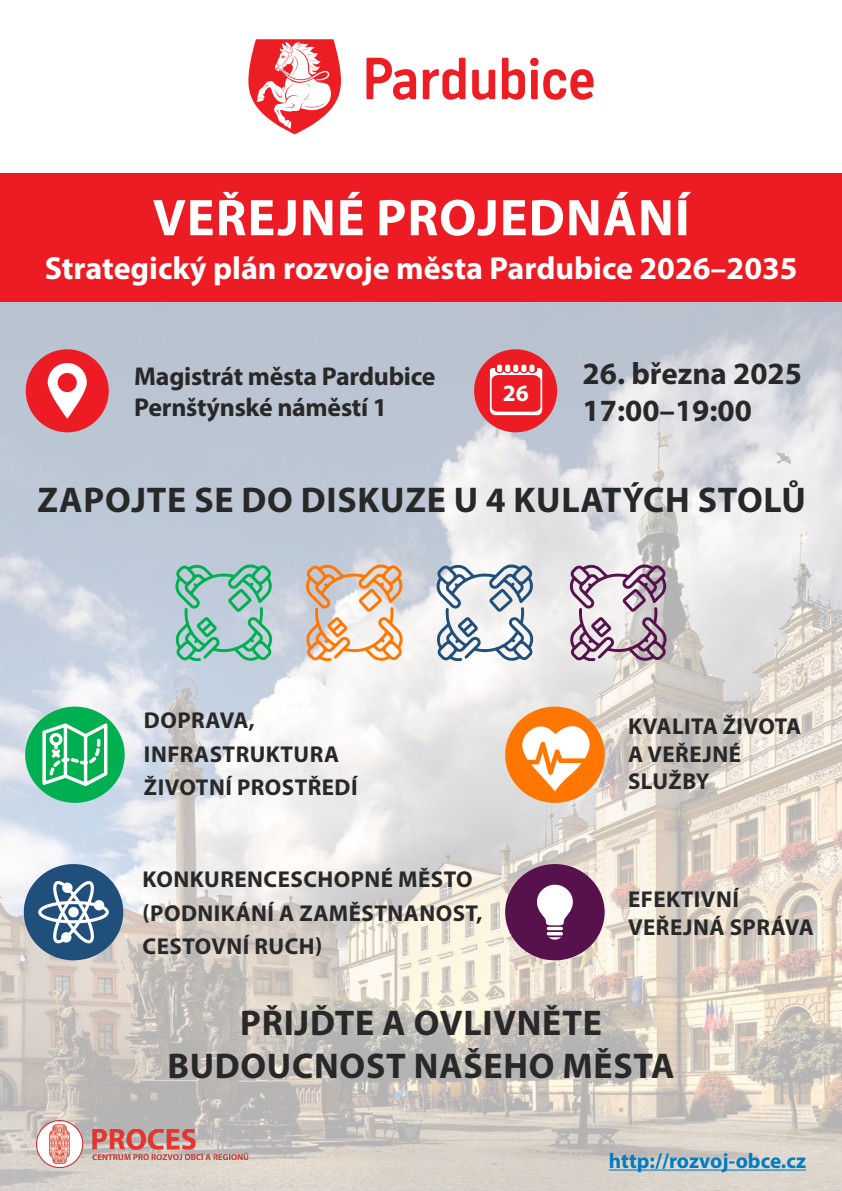
<style>
.page{position:relative;width:842px;height:1191px;background:#fff}
.page>*{position:absolute;margin:0;border:0;box-sizing:border-box;transform-origin:0 0}
.t1{font:700 52px "Myriad Pro";letter-spacing:.02em;color:#fff}
.t2{font:700 35.8px/43px "Myriad Pro";letter-spacing:.02em;color:#292829}
.t3{font:700 32px "Myriad Pro";color:#fff}
.t4{font:700 31px/37.2px "Myriad Pro";color:#292829}
.t5{font:700 25.8px/31px "Myriad Pro";letter-spacing:-.01em;color:#292829}
.t6{font:700 23.4px "Myriad Pro";color:#fff}
.t7{font:700 23px/27.6px "Myriad Pro";letter-spacing:.02em;color:#292829}
.t8{font:700 21.2px "Myriad Pro";letter-spacing:-.005em;color:#007cc2}
</style>
<div class="page">
<img style="left:0;top:302px;width:842px;height:889px">
<div style="left:0;top:173px;width:842px;height:129px;background:#ed1c24"></div>
<img style="left:36px;top:1120px;width:218px;height:48px">
<hr style="left:609px;top:1169px;width:197px;height:1px;background:#007cc2">
<div style="left:474px;top:349px;width:83px;height:83px;background:#ed1c24;border-radius:50%"></div>
<svg style="left:490px;top:364px;width:52px;height:51px"></svg>
<div style="left:26px;top:349px;width:83px;height:83px;background:#ed1c24;border-radius:50%"></div>
<svg style="left:48px;top:363px;width:39px;height:56px;fill:#fff"></svg>
<div style="left:58px;top:373px;width:19px;height:19px;background:#ed1c24;border-radius:50%"></div>
<div style="left:25px;top:706px;width:100px;height:97px;background:#00b050;border-radius:50%"></div>
<svg style="left:42px;top:723px;width:66px;height:64px"></svg>
<div style="left:24px;top:864px;width:99px;height:96px;background:#1f4f7a;border-radius:50%"></div>
<svg style="left:38px;top:881px;width:71px;height:62px"></svg>
<div style="left:505px;top:864px;width:100px;height:96px;background:#57114d;border-radius:50%"></div>
<svg style="left:548px;top:937px;width:13px;height:2px"></svg>
<hr style="left:547px;top:932px;width:16px;height:3px;background:#fff;border-radius:2px">
<svg style="left:537px;top:884px;width:36px;height:41px"></svg>
<svg style="left:547px;top:926px;width:16px;height:4px"></svg>
<div style="left:505px;top:706px;width:100px;height:97px;background:#ff7602;border-radius:50%"></div>
<svg style="left:519px;top:726px;width:73px;height:65px"></svg>
<svg style="left:175px;top:564px;width:97px;height:98px;background:#8bc4b4"></svg>
<svg style="left:305px;top:564px;width:98px;height:98px"></svg>
<svg style="left:436px;top:564px;width:97px;height:98px"></svg>
<svg style="left:569px;top:564px;width:97px;height:98px"></svg>
<svg style="left:366px;top:58px;width:50px;height:42px"></svg>
<svg style="left:423px;top:58px;width:42px;height:42px"></svg>
<svg style="left:472px;top:70px;width:23px;height:30px"></svg>
<svg style="left:502px;top:58px;width:92px;height:42px"></svg>
<svg style="left:248px;top:39px;width:93px;height:95px"></svg>
<h1 class="t1" style="left:153px;top:184px;width:538px">VEŘEJNÉ PROJEDNÁNÍ</h1>
<h3 class="t3" style="left:45px;top:248px;width:754px">STRATEGICKÝ PLÁN ROZVOJE MĚSTA PARDUBICE 2026–2035</h3>
<p class="t5" style="left:134px;top:360px;width:303px">MAGISTRÁT MĚSTA PARDUBICE<br>PERNŠTÝNSKÉ NÁMĚSTÍ 1</p>
<p class="t6" style="left:503px;top:378px;width:27px">26</p>
<h3 class="t4" style="left:583px;top:354px;width:221px">26. BŘEZNA 2025<br>17:00–19:00</h3>
<h2 class="t2" style="left:38px;top:477px;width:770px">ZAPOJTE SE DO DISKUZE U 4 KULATÝCH STOLŮ</h2>
<p class="t7" style="left:144px;top:706px;width:32px">DOPR</p>
<p class="t7" style="left:144px;top:703px;width:197px;line-height:33.4px;text-indent:62px">AVA,<br>INFRASTRUKTURA<br>ŽIVOTNÍ PROS</p>
<p class="t7" style="left:295px;top:773px;width:27px">TŘEDÍ</p>
<p class="t7" style="left:143px;top:865px;width:93px">KON KUREN</p>
<p class="t7" style="left:264px;top:865px;width:86px">CESCHOPNÉ</p>
<p class="t7" style="left:398px;top:865px;width:73px">MĚSTO</p>
<p class="t7" style="left:143px;top:898px;width:39px">(PODN</p>
<p class="t7" style="left:214px;top:898px;width:36px">IKÁNÍ</p>
<p class="t7" style="left:279px;top:898px;width:156px">A ZAMĚSTNANOS</p>
<p class="t7" style="left:466px;top:898px;width:18px">T,</p>
<p class="t7" style="left:143px;top:932px;width:67px">CESTOVNÍ</p>
<p class="t7" style="left:255px;top:932px;width:69px">RUCH)</p>
<p class="t7" style="left:628px;top:712px;width:175px">KVALITA ŽIVOTA<br>A VEŘEJNÉ<br>SLUŽBY</p>
<p class="t7" style="left:628px;top:884px;width:87px">EFEKTIVNÍ<br>VEŘEJNÁ</p>
<p class="t7" style="left:730px;top:912px;width:15px">SPRÁV</p>
<p class="t7" style="left:799px;top:912px;width:17px">A</p>
<h2 class="t2" style="left:167px;top:999px;width:432px;text-indent:73px">PŘIJĎTE A OVLIVN ĚTE<br>BUDOUCNOS</h2>
<h2 class="t2" style="left:386px;top:1042px;width:290px">T NAŠEHO MĚSTA</h2>
<p class="t8" style="left:609px;top:1147px;width:199px">HTTP://ROZVOJ-OBCE.CZ</p>
</div>
